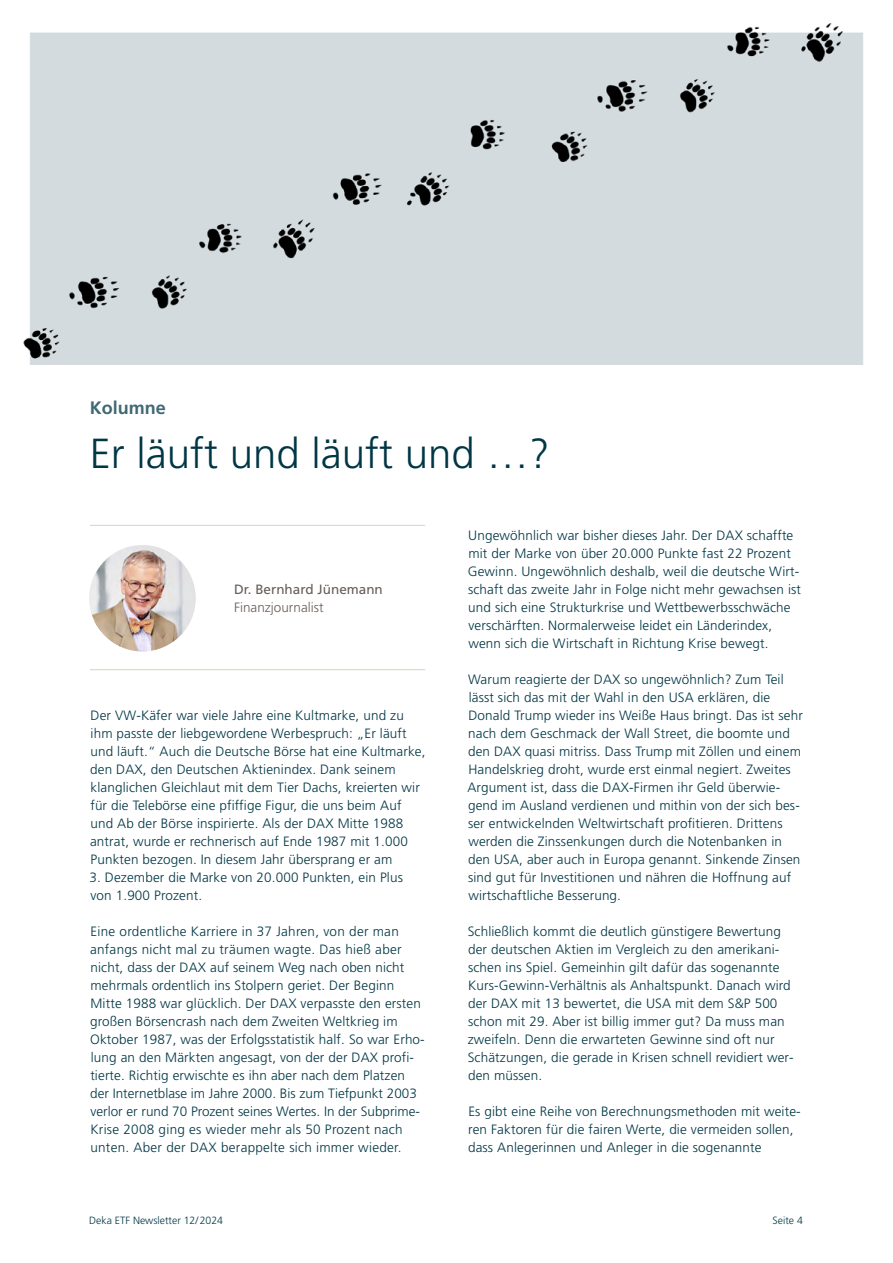
<style>
.page{position:relative;width:893px;height:1263px;background:#fff}
.page>*{position:absolute;margin:0;border:0;box-sizing:border-box;transform-origin:0 0}
.t1{font:300 42px "Deka Frutiger OTPS";color:#003745}
.t2{font:700 18px "Deka Frutiger OTPS";color:#406974}
.t3{font:300 13.5px/18px "Deka Frutiger OTPS";letter-spacing:.01em;color:#003745}
.t4{font:13.5px "Deka Frutiger OTPS";color:#685d57}
.t5{font:300 13.5px "Deka Frutiger OTPS";color:#685d57}
.t6{font:300 10.5px "Deka Frutiger OTPS";color:#003745}
</style>
<div class="page">
<div style="left:23px;top:23px;width:841px;height:341px;background:#d3dbdf"></div>
<img style="left:89px;top:545px;width:107px;height:106px;border-radius:53px">
<hr style="left:90px;top:525px;width:335px;height:1px;background:#dad2ba">
<hr style="left:90px;top:669px;width:335px;height:1px;background:#dad2ba">
<h2 class="t2" style="left:90px;top:397px;width:78px">Kolumne</h2>
<h1 class="t1" style="left:90px;top:428px;width:461px">Er läuft und läuft und …?</h1>
<p class="t4" style="left:234px;top:581px;width:150px">Dr. Bernhard Jünemann</p>
<p class="t5" style="left:234px;top:599px;width:91px">Finanzjournalist</p>
<p class="t3" style="left:90px;top:706px;width:337px">Der VW-Käfer war viele Jahre eine Kultmarke, und zu ihm passte der liebgewordene Werbespruch: „Er läuft und läuft.“ Auch die Deutsche Börse hat eine Kultmarke, den DAX, den Deutschen Aktienindex. Dank seinem klanglichen Gleichlaut mit dem Tier Dachs, kreierten wir für die Telebörse eine pfiffige Figur, die uns beim Auf und Ab der Börse inspirierte. Als der DAX Mitte 1988 antrat, wurde er rechnerisch auf Ende 1987 mit 1.000<br>Punkten bezogen. In diesem Jahr übersprang er am</p>
<p class="t3" style="left:90px;top:868px;width:315px">3. Dezember die Marke von 20.000 Punkten, ein Plus von 1.900 Prozent.</p>
<p class="t3" style="left:90px;top:922px;width:336px">Eine ordentliche Karriere in 37 Jahren, von der man anfangs nicht mal zu träumen wagte. Das hieß aber nicht, dass der DAX auf seinem Weg nach oben nicht mehrmals ordentlich ins Stolpern geriet. Der Beginn Mitte 1988 war glücklich. Der DAX verpasste den ersten großen Börsencrash nach dem Zweiten Weltkrieg im Oktober 1987, was der Erfolgsstatistik half. So war Erho&shy;lung an den Märkten angesagt, von der der DAX profi&shy;tierte. Richtig erwischte es ihn aber nach dem Platzen der Internetblase im Jahre 2000. Bis zum Tiefpunkt 2003 verlor er rund 70 Prozent seines Wertes. In der Subprime-Krise 2008 ging es wieder mehr als 50 Prozent nach unten. Aber der DAX berappelte sich immer wieder.</p>
<p class="t3" style="left:468px;top:526px;width:335px">Ungewöhnlich war bisher dieses Jahr. Der DAX schaffte mit der Marke von über 20.000 Punkte fast 22 Prozent Gewinn. Ungewöhnlich deshalb, weil die deutsche Wirt&shy;schaft das zweite Jahr in Folge nicht mehr gewachsen ist und sich eine Strukturkrise und Wettbewerbsschwäche verschärften. Normalerweise leidet ein Länderindex, wenn sich die Wirtschaft in Richtung Krise bewegt.</p>
<p class="t3" style="left:467px;top:670px;width:337px">Warum reagierte der DAX so ungewöhnlich? Zum Teil lässt sich das mit der Wahl in den USA erklären, die Donald Trump wieder ins Weiße Haus bringt. Das ist sehr nach dem Geschmack der Wall Street, die boomte und den DAX quasi mitriss. Dass Trump mit Zöllen und einem Handelskrieg droht, wurde erst einmal negiert. Zweites Argument ist, dass die DAX-Firmen ihr Geld überwie&shy;gend im Ausland verdienen und mithin von der sich bes&shy;ser entwickelnden Weltwirtschaft profitieren. Drittens werden die Zinssenkungen durch die Notenbanken in den USA, aber auch in Europa genannt. Sinkende Zinsen sind gut für Investitionen und nähren die Hoffnung auf wirtschaftliche Besserung.</p>
<p class="t3" style="left:468px;top:922px;width:327px">Schließlich kommt die deutlich günstigere Bewertung der deutschen Aktien im Vergleich zu den amerikani&shy;schen ins Spiel. Gemeinhin gilt dafür das sogenannte Kurs-Gewinn-Verhältnis als Anhaltspunkt. Danach wird der DAX mit 13 bewertet, die USA mit dem S&amp;P 500 schon mit 29. Aber ist billig immer gut? Da muss man zweifeln. Denn die erwarteten Gewinne sind oft nur Schätzungen, die gerade in Krisen schnell revidiert wer&shy;den müssen.</p>
<p class="t3" style="left:468px;top:1102px;width:334px">Es gibt eine Reihe von Berechnungsmethoden mit weite&shy;ren Faktoren für die fairen Werte, die vermeiden sollen, dass Anlegerinnen und Anleger in die sogenannte</p>
<p class="t6" style="left:89px;top:1214px;width:135px">Deka ETF Newsletter 12/2024</p>
<p class="t6" style="left:773px;top:1214px;width:32px">Seite 4</p>
</div>
